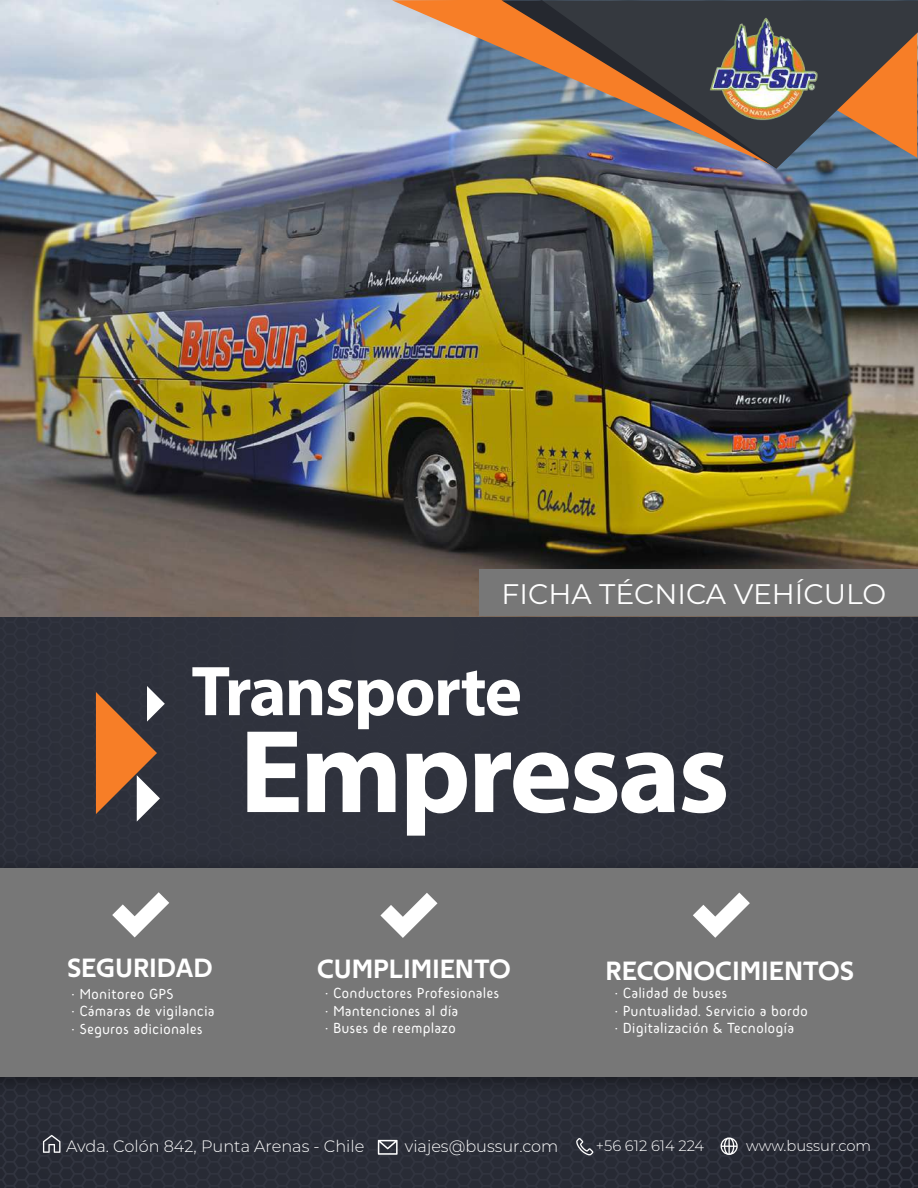
<style>
.page{position:relative;width:918px;height:1188px;background:#fff}
.page>*{position:absolute;margin:0;border:0;box-sizing:border-box;transform-origin:0 0}
.t1{font:700 119.1px "Myriad Pro";letter-spacing:-.025em;color:#fff}
.t2{font:700 71.1px "Myriad Pro";letter-spacing:-.025em;color:#fff}
.t3{font:28.35px "Montserrat";color:#fff}
.t4{font:26.7px "Techna Sans";letter-spacing:.02em;color:#fff}
.t5{font:300 16.5px "Montserrat";color:#fff}
.t6{font:300 15px "Montserrat";color:#fff}
.t7{font:14.25px/17.5px "Sary Soft";letter-spacing:.05em;color:#fff}
</style>
<div class="page">
<div style="left:0;top:616px;width:918px;height:572px;background:#2e313c"></div>
<img style="left:0;top:847px;width:918px;height:258px">
<div style="left:0;top:868px;width:918px;height:209px;background:#777"></div>
<img style="left:0;top:0;width:918px;height:616px">
<svg style="left:576px;top:1138px;width:17px;height:17px"></svg>
<svg style="left:378px;top:1140px;width:20px;height:15px"></svg>
<svg style="left:43px;top:1135px;width:17px;height:18px"></svg>
<svg style="left:721px;top:1137px;width:17px;height:18px"></svg>
<svg style="left:96px;top:686px;width:69px;height:136px;background:#906144"></svg>
<svg style="left:392px;top:0;width:109px;height:168px;background:#aea9ae"></svg>
<svg style="left:777px;top:0;width:141px;height:169px;background:#705a4d"></svg>
<img style="left:501px;top:0;width:276px;height:169px">
<img style="left:706px;top:14px;width:114px;height:108px">
<div style="left:479px;top:569px;width:439px;height:46px;background:#777"></div>
<svg style="left:112px;top:892px;width:57px;height:45px"></svg>
<svg style="left:380px;top:893px;width:58px;height:45px"></svg>
<svg style="left:693px;top:893px;width:57px;height:45px"></svg>
<h3 class="t3" style="left:502px;top:574px;width:386px">FICHA TÉCNICA VEHÍCULO</h3>
<h2 class="t2" style="left:191px;top:645px;width:332px">Transporte</h2>
<h1 class="t1" style="left:240px;top:694px;width:492px">Empresas</h1>
<h3 class="t4" style="left:68px;top:952px;width:146px">SEGURIDAD</h3>
<p class="t7" style="left:72px;top:985px;width:144px">· Monitoreo GPS<br>· Cámaras de vigilancia · Seguros adicionales</p>
<h3 class="t4" style="left:318px;top:953px;width:194px">CUMPLIMIENTO</h3>
<p class="t7" style="left:325px;top:985px;width:175px">· Conductores Profesionales · Mantenciones al día<br>· Buses de reemplazo</p>
<h3 class="t4" style="left:606px;top:955px;width:249px">RECONOCIMIENTOS</h3>
<p class="t7" style="left:615px;top:984px;width:194px">· Calidad de buses<br>· Puntualidad. Servicio a bordo · Digitalización &amp; Tecnología</p>
<p class="t5" style="left:66px;top:1135px;width:300px">Avda. Colón 842, Punta Arenas - Chile</p>
<p class="t5" style="left:405px;top:1135px;width:155px">viajes@bussur.com</p>
<p class="t6" style="left:596px;top:1136px;width:110px">+56 612 614 224</p>
<p class="t6" style="left:746px;top:1135px;width:127px">www.bussur.com</p>
</div>
